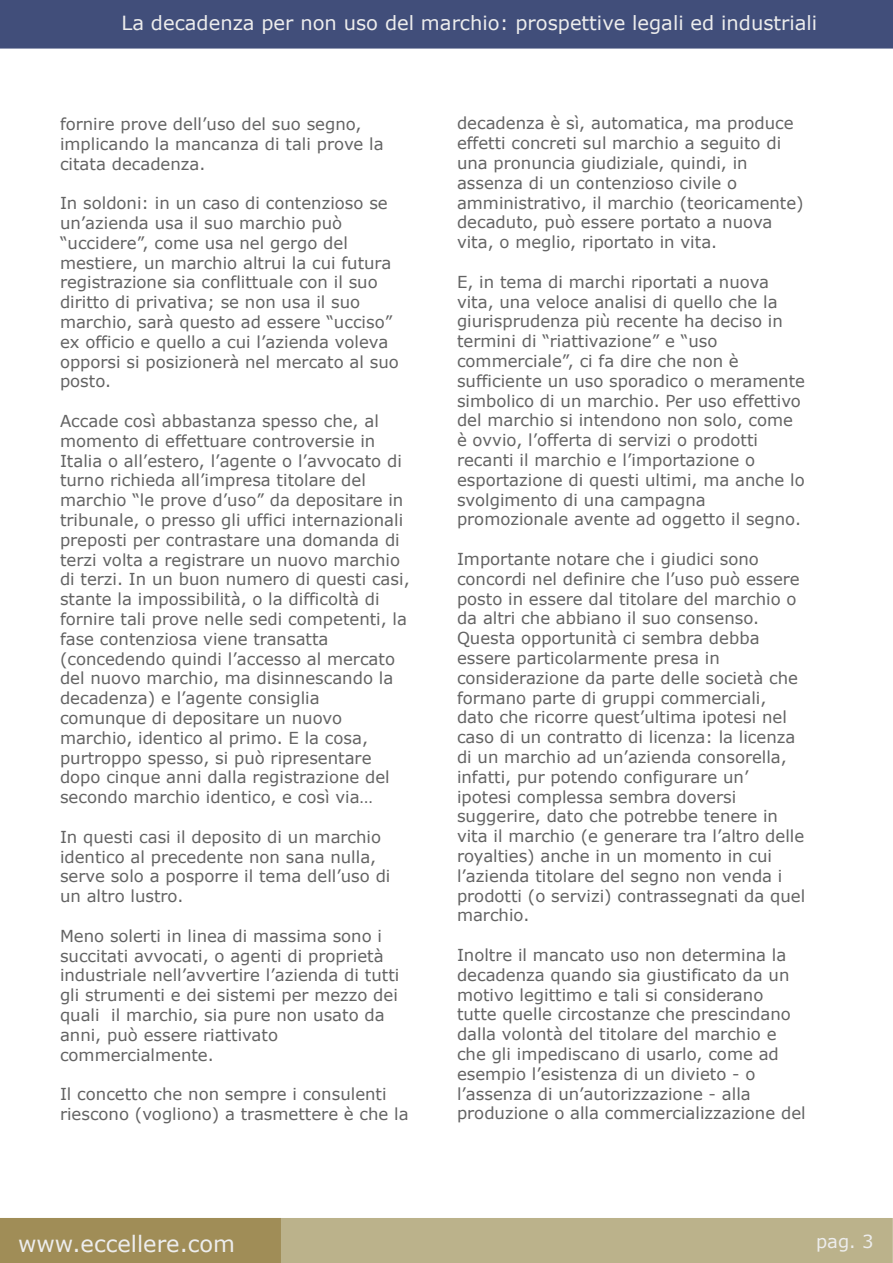
<style>
.page{position:relative;width:893px;height:1263px;background:#fff}
.page>*{position:absolute;margin:0;border:0;box-sizing:border-box;transform-origin:0 0}
.t1{font:22.5px "Verdana";color:#ededed}
.t2{font:19.5px "Verdana";color:#ededed}
.t3{font:18px "Verdana";color:#ededed}
.t4{font:16.5px/19.8px "Verdana";color:#636363}
</style>
<div class="page">
<div style="left:0;top:1218px;width:892px;height:45px;background:#bbb28b"></div>
<div style="left:0;top:1218px;width:281px;height:45px;background:#a08d57"></div>
<div style="left:0;top:0;width:893px;height:48px;background:#414e7a"></div>
<p class="t2" style="left:122px;top:11px;width:697px">La decadenza per non uso del marchio: prospettive legali ed industriali</p>
<p class="t2" style="left:139px;top:12px;width:697px">La decadenza per non uso del marchio: prospettive legali ed industriali</p>
<p class="t4" style="left:60px;top:113px;width:325px">fornire prove dell’uso del suo segno, implicando la mancanza di tali prove la citata decadenza.</p>
<p class="t4" style="left:60px;top:193px;width:340px">In soldoni: in un caso di contenzioso se un’azienda usa il suo marchio può “uccidere”, come usa nel gergo del mestiere, un marchio altrui la cui futura registrazione sia conflittuale con il suo diritto di privativa; se non usa il suo marchio, sarà questo ad essere “ucciso” ex officio e quello a cui l’azienda voleva opporsi si posizionerà nel mercato al suo posto.</p>
<p class="t4" style="left:60px;top:410px;width:351px">Accade così abbastanza spesso che, al momento di effettuare controversie in Italia o all’estero, l’agente o l’avvocato di turno richieda all’impresa titolare del marchio “le prove d’uso” da depositare in tribunale, o presso gli uffici internazionali preposti per contrastare una domanda di terzi volta a registrare un nuovo marchio di terzi. In un buon numero di questi casi, stante la impossibilità, o la difficoltà di fornire tali prove nelle sedi competenti, la fase contenziosa viene transatta (concedendo quindi l’accesso al mercato del nuovo marchio, ma disinnescando la decadenza) e l’agente consiglia comunque di depositare un nuovo marchio, identico al primo. E la cosa, purtroppo spesso, si può ripresentare dopo cinque anni dalla registrazione del secondo marchio identico, e così via…</p>
<p class="t4" style="left:60px;top:826px;width:332px">In questi casi il deposito di un marchio identico al precedente non sana nulla, serve solo a posporre il tema dell’uso di un altro lustro.</p>
<p class="t4" style="left:60px;top:925px;width:341px">Meno solerti in linea di massima sono i succitati avvocati, o agenti di proprietà industriale nell’avvertire l’azienda di tutti gli strumenti e dei sistemi per mezzo dei quali il marchio, sia pure non usato da anni, può essere riattivato commercialmente.</p>
<p class="t4" style="left:60px;top:1084px;width:350px">Il concetto che non sempre i consulenti riescono (vogliono) a trasmettere è che la</p>
<p class="t4" style="left:457px;top:113px;width:348px">decadenza è sì, automatica, ma produce effetti concreti sul marchio a seguito di una pronuncia giudiziale, quindi, in assenza di un contenzioso civile o amministrativo, il marchio (teoricamente) decaduto, può essere portato a nuova vita, o meglio, riportato in vita.</p>
<p class="t4" style="left:457px;top:271px;width:349px">E, in tema di marchi riportati a nuova vita, una veloce analisi di quello che la giurisprudenza più recente ha deciso in termini di “riattivazione” e “uso commerciale”, ci fa dire che non è sufficiente un uso sporadico o meramente simbolico di un marchio. Per uso effettivo del marchio si intendono non solo, come è ovvio, l’offerta di servizi o prodotti recanti il marchio e l’importazione o esportazione di questi ultimi, ma anche lo svolgimento di una campagna promozionale avente ad oggetto il segno.</p>
<p class="t4" style="left:457px;top:548px;width:350px">Importante notare che i giudici sono concordi nel definire che l’uso può essere posto in essere dal titolare del marchio o da altri che abbiano il suo consenso.<br>Questa opportunità ci sembra debba essere particolarmente presa in considerazione da parte delle società che formano parte di gruppi commerciali, dato che ricorre quest’ultima ipotesi nel caso di un contratto di licenza: la licenza di un marchio ad un’azienda consorella, infatti, pur potendo configurare un’ ipotesi complessa sembra doversi suggerire, dato che potrebbe tenere in vita il marchio (e generare tra l’altro delle royalties) anche in un momento in cui l’azienda titolare del segno non venda i prodotti (o servizi) contrassegnati da quel marchio.</p>
<p class="t4" style="left:457px;top:944px;width:350px">Inoltre il mancato uso non determina la decadenza quando sia giustificato da un motivo legittimo e tali si considerano tutte quelle circostanze che prescindano dalla volontà del titolare del marchio e che gli impediscano di usarlo, come ad esempio l’esistenza di un divieto - o l’assenza di un’autorizzazione - alla produzione o alla commercializzazione del</p>
<h1 class="t1" style="left:18px;top:1229px;width:219px">www.eccellere.com</h1>
<p class="t3" style="left:816px;top:1230px;width:59px">pag. 3</p>
</div>
